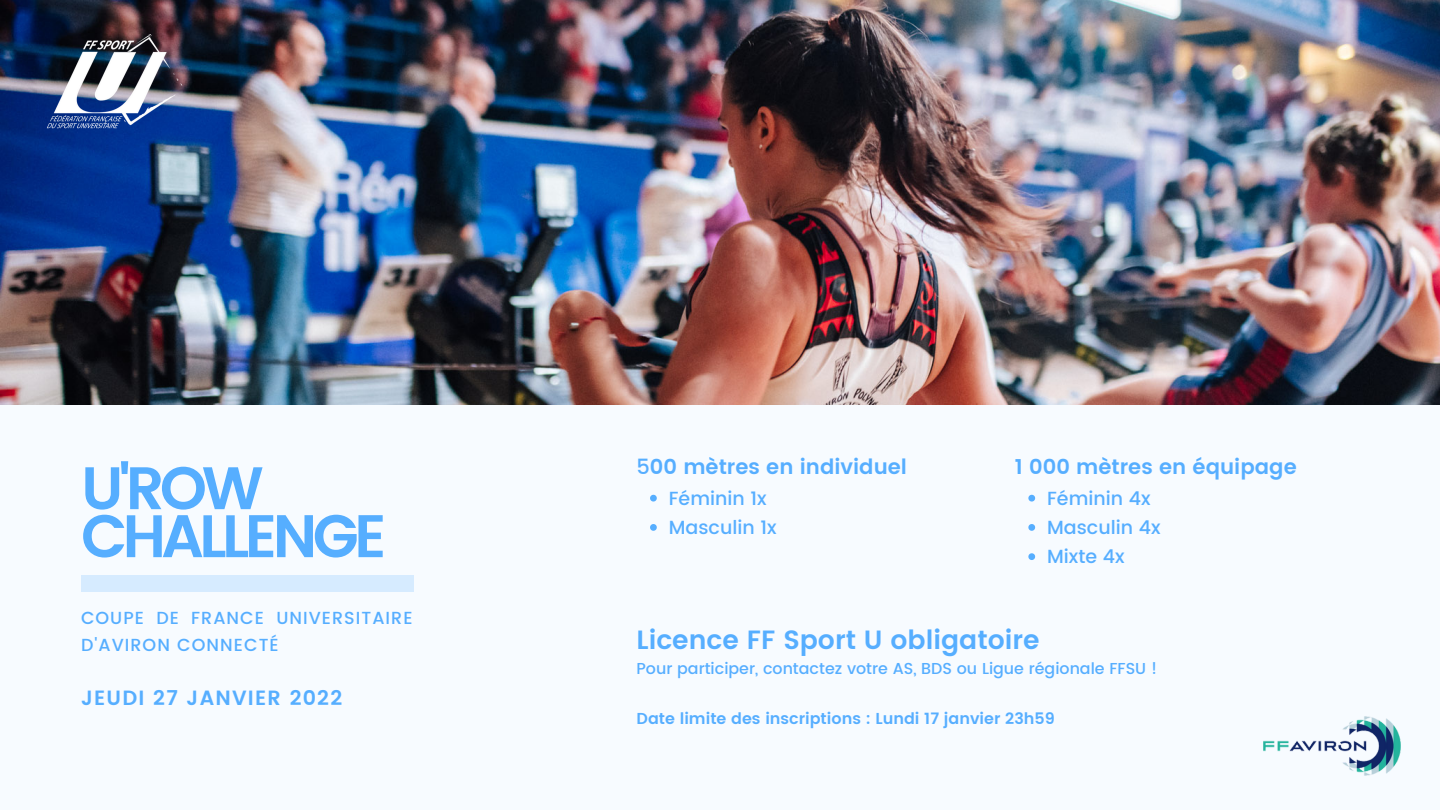
<style>
.page{position:relative;width:1440px;height:810px;background:#fff}
.page>*{position:absolute;margin:0;border:0;box-sizing:border-box;transform-origin:0 0}
.t1{font:600 60px/48px "Poppins";letter-spacing:-.08em;color:#56aeff}
.t2{font:600 26.4px "Poppins";color:#56aeff}
.t3{font:600 21px "Poppins";color:#56aeff}
.t4{font:600 20.6px "Poppins";letter-spacing:.06em;color:#56aeff}
.t5{font:500 19px "Poppins";color:#56aeff}
.t6{font:500 17.5px/27px "Poppins";letter-spacing:.06em;color:#56aeff}
.t7{font:500 15.9px "Poppins";color:#56aeff}
.t8{font:600 15.9px "Poppins";color:#56aeff}
.s1{font-weight:500}
</style>
<div class="page">
<img style="left:0;top:0;width:1440px;height:405px">
<div style="left:0;top:405px;width:1440px;height:405px;background:#f7fbff"></div>
<div style="left:81px;top:576px;width:332px;height:16px;background:#d6ebff"></div>
<img style="left:37px;top:24px;width:154px;height:114px">
<img style="left:1263px;top:716px;width:138px;height:60px">
<svg style="left:650px;top:495px;width:7px;height:7px"></svg>
<svg style="left:650px;top:524px;width:7px;height:7px"></svg>
<svg style="left:1028px;top:495px;width:7px;height:7px"></svg>
<svg style="left:1028px;top:524px;width:7px;height:7px"></svg>
<svg style="left:1028px;top:553px;width:7px;height:7px"></svg>
<p class="t1" style="left:81px;top:464px;width:307px">U'ROW<br>CHALLENGE</p>
<p class="t6" style="left:81px;top:604px;width:333px">COUPE DE FRANCE UNIVERSITAIRE<br>D'AVIRON CONNECTÉ</p>
<p class="t4" style="left:81px;top:686px;width:263px">JEUDI 27 JANVIER 2022</p>
<p class="t3" style="left:637px;top:454px;width:272px"><span class="s1">5</span>00 mètres en individuel</p>
<p class="t5" style="left:669px;top:487px;width:99px">Féminin 1x</p>
<p class="t5" style="left:669px;top:516px;width:109px">Masculin 1x</p>
<p class="t3" style="left:1015px;top:454px;width:283px">1 000 mètres en équipage</p>
<p class="t5" style="left:1047px;top:487px;width:105px">Féminin 4x</p>
<p class="t5" style="left:1047px;top:516px;width:115px">Masculin 4x</p>
<p class="t5" style="left:1047px;top:545px;width:79px">Mixte 4x</p>
<p class="t2" style="left:637px;top:624px;width:405px">Licence FF Sport U obligatoire</p>
<p class="t7" style="left:637px;top:660px;width:522px">Pour participer, contactez votre AS, BDS ou Ligue régionale FFSU !</p>
<p class="t8" style="left:637px;top:709px;width:420px">Date limite des inscriptions : Lundi 17 janvier 23h59</p>
</div>
